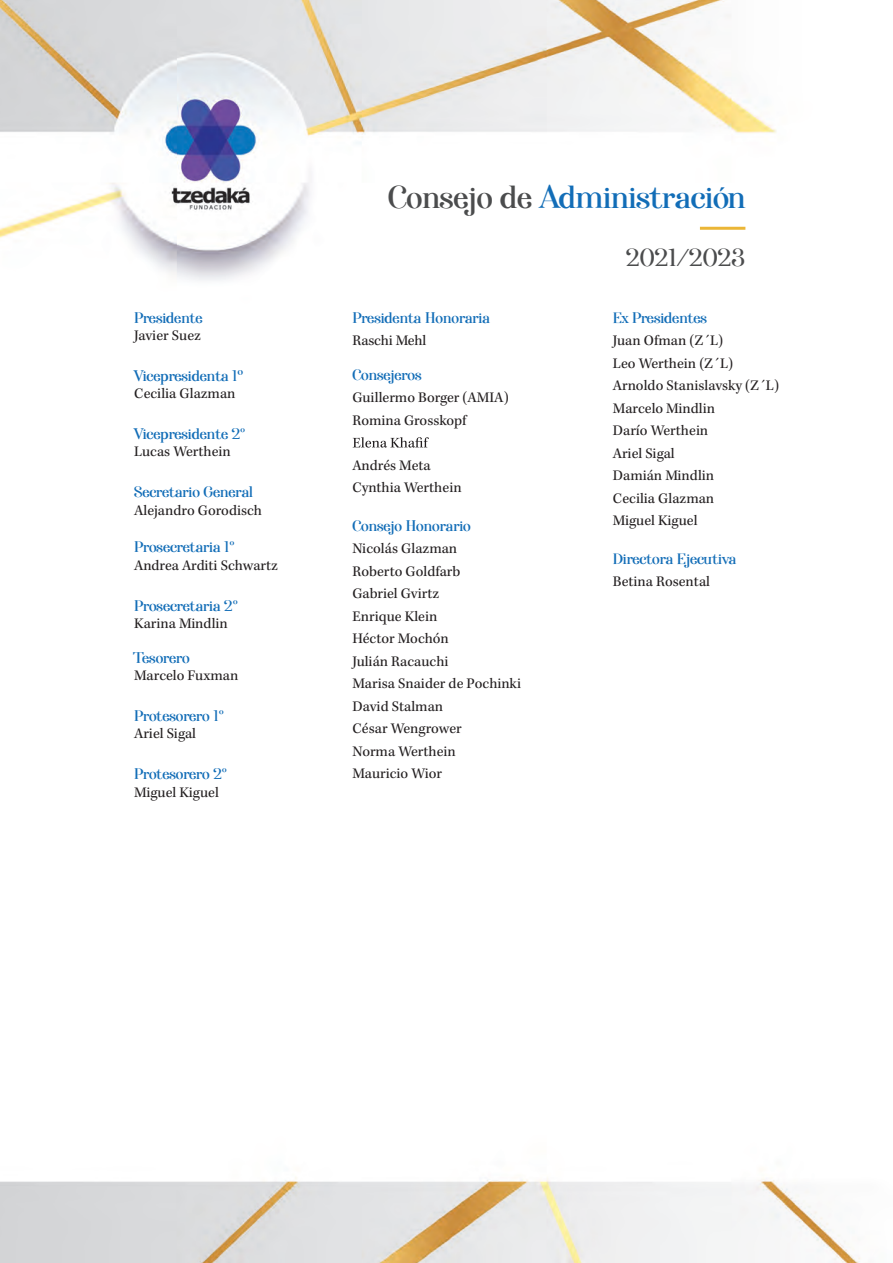
<style>
.page{position:relative;width:893px;height:1263px;background:#fff}
.page>*{position:absolute;margin:0;border:0;box-sizing:border-box;transform-origin:0 0}
.t1{font:31.5px "Afterglow";color:#126db7}
.t2{font:24px "Afterglow";color:#4b4c4d}
.t3{font:15px/22.5px "Kepler Std";color:#231f20}
.t4{font:15px "Afterglow";color:#126db7}
.s1{color:#4b4c4d}
</style>
<div class="page">
<img style="left:0;top:0;width:861px;height:1263px">
<svg style="left:353px;top:437px;width:76px;height:11px"></svg>
<hr style="left:700px;top:227px;width:45px;height:3px;background:#ebb637">
<p class="t4" style="left:134px;top:309px;width:70px">Presidente</p>
<p class="t3" style="left:134px;top:325px;width:68px">Javier Suez</p>
<p class="t4" style="left:134px;top:367px;width:111px">Vicepresidenta 1º</p>
<p class="t3" style="left:134px;top:383px;width:103px">Cecilia Glazman</p>
<p class="t4" style="left:134px;top:425px;width:113px">Vicepresidente 2°</p>
<p class="t3" style="left:134px;top:441px;width:98px">Lucas Werthein</p>
<p class="t4" style="left:134px;top:483px;width:120px">Secretario General</p>
<p class="t3" style="left:134px;top:499px;width:129px">Alejandro Gorodisch</p>
<p class="t4" style="left:134px;top:538px;width:102px">Prosecretaria 1°</p>
<p class="t3" style="left:134px;top:554px;width:145px">Andrea Arditi Schwartz</p>
<p class="t4" style="left:134px;top:597px;width:105px">Prosecretaria 2°</p>
<p class="t3" style="left:134px;top:613px;width:95px">Karina Mindlin</p>
<p class="t4" style="left:134px;top:649px;width:57px">Tesorero</p>
<p class="t3" style="left:134px;top:665px;width:106px">Marcelo Fuxman</p>
<p class="t4" style="left:134px;top:707px;width:91px">Protesorero 1°</p>
<p class="t3" style="left:134px;top:723px;width:63px">Ariel Sigal</p>
<p class="t4" style="left:134px;top:765px;width:94px">Protesorero 2°</p>
<p class="t3" style="left:134px;top:781px;width:86px">Miguel Kiguel</p>
<h1 class="t1" style="left:388px;top:179px;width:359px"><span class="s1">Consejo de</span> Administración</h1>
<h2 class="t2" style="left:626px;top:244px;width:121px">2021/2023</h2>
<p class="t4" style="left:352px;top:309px;width:139px">Presidenta Honoraria</p>
<p class="t3" style="left:352px;top:330px;width:75px">Raschi Mehl</p>
<p class="t4" style="left:352px;top:366px;width:70px">Consejeros</p>
<p class="t3" style="left:352px;top:387px;width:158px">Guillermo Borger (AMIA)<br>Romina Grosskopf</p>
<p class="t3" style="left:352px;top:455px;width:111px">Andrés Meta<br>Cynthia Werthein</p>
<p class="t4" style="left:352px;top:517px;width:120px">Consejo Honorario</p>
<p class="t3" style="left:352px;top:538px;width:170px">Nicolás Glazman<br>Roberto Goldfarb<br>Gabriel Gvirtz<br>Enrique Klein<br>Héctor Mochón<br>Julián Racauchi<br>Marisa Snaider de Pochinki<br>David Stalman<br>César Wengrower<br>Norma Werthein<br>Mauricio Wior</p>
<p class="t4" style="left:613px;top:309px;width:96px">Ex Presidentes</p>
<p class="t3" style="left:613px;top:330px;width:168px">Juan Ofman (Z´L)<br>Leo Werthein (Z´L)<br>Arnoldo Stanislavsky (Z´L)<br>Marcelo Mindlin<br>Darío Werthein<br>Ariel Sigal<br>Damián Mindlin<br>Cecilia Glazman<br>Miguel Kiguel</p>
<p class="t4" style="left:613px;top:549px;width:125px">Directora Ejecutiva</p>
<p class="t3" style="left:613px;top:571px;width:99px">Betina Rosental</p>
</div>
